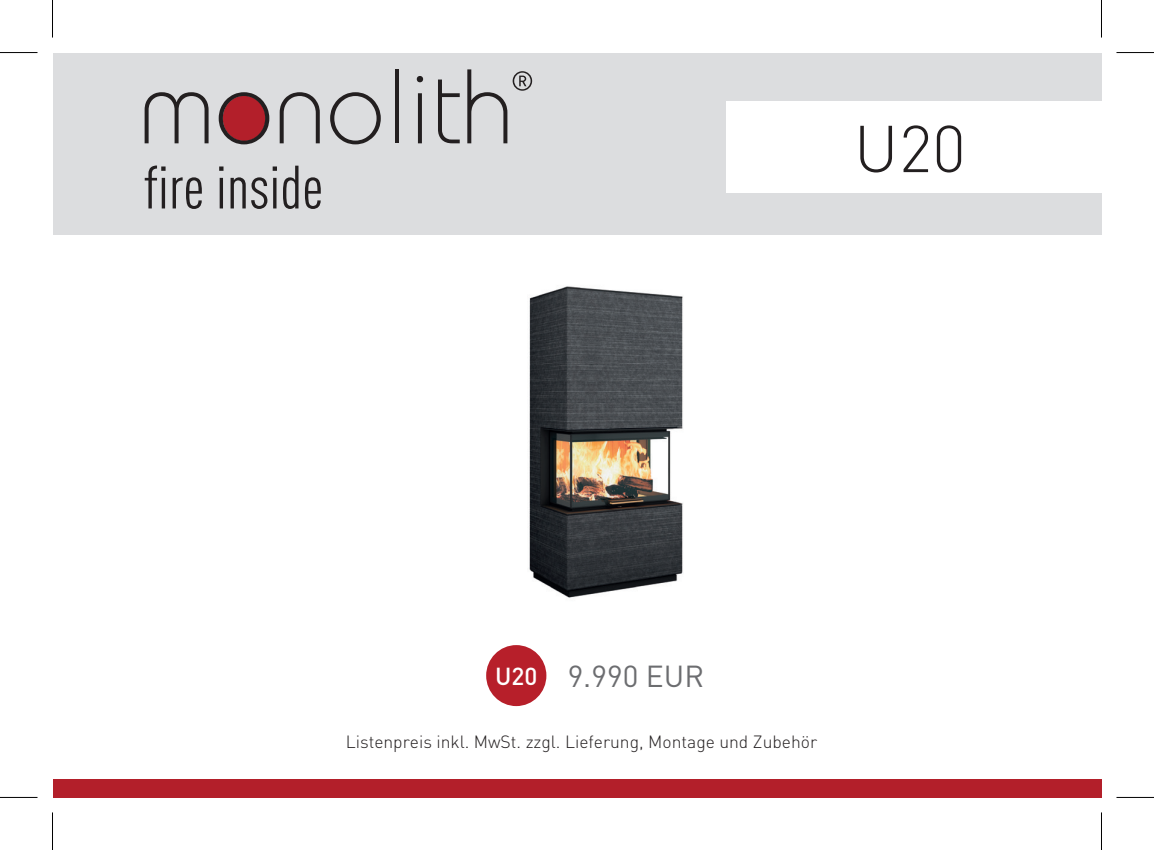
<style>
.page{position:relative;width:1154px;height:850px;background:#fff}
.page>*{position:absolute;margin:0;border:0;box-sizing:border-box;transform-origin:0 0}
.t1{font:300 105.5px "Bauhaus Pro";color:#231f20}
.t2{font:300 65px "DINOT";color:#231f20}
.t3{font:condensed 60px "DINOT";color:#231f20}
.t4{font:30px "DINOT";color:#6c6d70}
.t5{font:300 17.5px "DINOT";color:#231f20}
.s1{font-weight:500;font-size:24.25px;color:#fff}
</style>
<div class="page">
<div style="left:52px;top:778px;width:1049px;height:19px;background:#b31f2a"></div>
<div style="left:52px;top:52px;width:1049px;height:182px;background:#dcdddf"></div>
<svg style="left:223px;top:96px;width:43px;height:45px"></svg>
<svg style="left:513px;top:71px;width:19px;height:20px"></svg>
<div style="left:486px;top:644px;width:60px;height:61px;background:#b71f2a;border-radius:50%"></div>
<div style="left:726px;top:101px;width:375px;height:92px;background:#fff"></div>
<img style="left:529px;top:286px;width:154px;height:312px">
<hr style="left:0;top:52px;width:38px;height:1px;background:#000">
<hr style="left:1116px;top:52px;width:38px;height:1px;background:#000">
<hr style="left:0;top:796px;width:38px;height:1px;background:#000">
<hr style="left:1116px;top:796px;width:38px;height:1px;background:#000">
<hr style="left:52px;top:0;width:1px;height:38px;background:#000">
<hr style="left:52px;top:812px;width:1px;height:37px;background:#000">
<hr style="left:1101px;top:0;width:1px;height:38px;background:#000">
<hr style="left:1101px;top:812px;width:1px;height:37px;background:#000">
<h1 class="t1" style="left:138px;top:45px;width:377px">monolith</h1>
<h3 class="t3" style="left:144px;top:152px;width:181px">fire inside</h3>
<h2 class="t2" style="left:854px;top:109px;width:113px">U20</h2>
<h3 class="t4" style="left:495px;top:657px;width:210px"><span class="s1">U20</span> 9.990 EUR</h3>
<p class="t5" style="left:346px;top:730px;width:473px">Listenpreis inkl. MwSt. zzgl. Lieferung, Montage und Zubehör</p>
</div>
